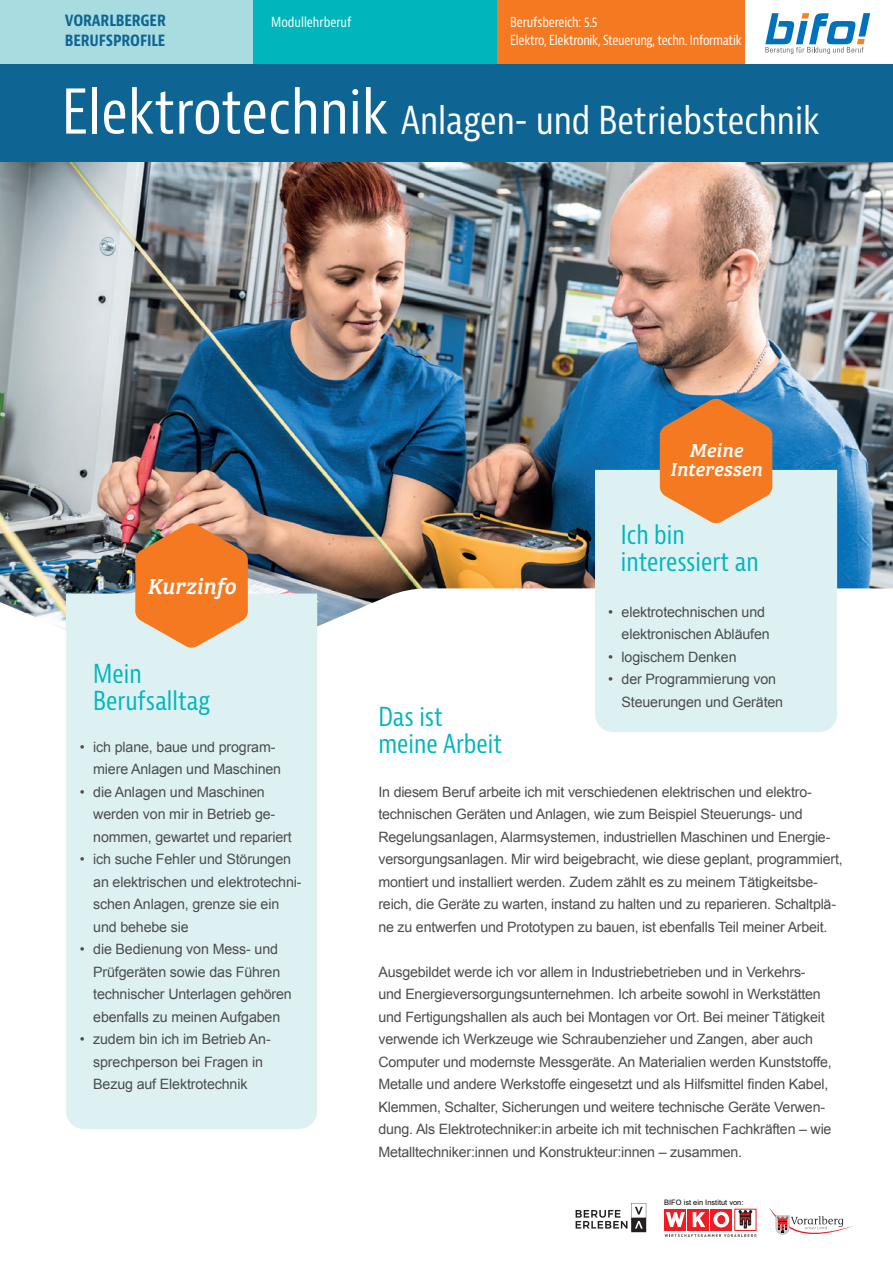
<style>
.page{position:relative;width:893px;height:1263px;background:#fff}
.page>*{position:absolute;margin:0;border:0;box-sizing:border-box;transform-origin:0 0}
.t1{font:condensed 37.5px "Bernina Sans";color:#fff}
.t2{font:condensed 25.5px/27px "Bernina Sans";color:#00b6bc}
.t3{font:italic 22.5px "Bree Serif";color:#fff}
.t4{font:italic 19.5px/19.5px "Bree Serif";letter-spacing:.01em;color:#fff;text-align:center}
.t5{font:700 condensed 16.5px "Bernina Sans";letter-spacing:-.01em;color:#0e6593}
.t6{font:14.25px/22.5px "Arial";letter-spacing:-.015em;color:#4b4c4d}
.t7{font:condensed 13.5px/18px "Bernina Sans";letter-spacing:-.02em;color:#fff}
.t8{font:condensed 13.5px "Bernina Sans";color:#fff}
.t9{font:7.5px "Arial";color:#000001}
.s1{font-size:60px}
</style>
<div class="page">
<img style="left:0;top:162px;width:893px;height:468px">
<div style="left:66px;top:594px;width:251px;height:535px;background:#ddf1f3"></div>
<svg style="left:135px;top:523px;width:113px;height:125px;background:#e78844"></svg>
<div style="left:595px;top:470px;width:242px;height:262px;background:#ddf1f3"></div>
<svg style="left:660px;top:398px;width:112px;height:125px;background:#d6864b"></svg>
<div style="left:0;top:0;width:253px;height:64px;background:#a9dce0"></div>
<div style="left:493px;top:0;width:252px;height:64px;background:#f47921"></div>
<div style="left:253px;top:0;width:243px;height:64px;background:#00b6bc"></div>
<svg style="left:765px;top:13px;width:105px;height:41px"></svg>
<div style="left:0;top:64px;width:893px;height:98px;background:#0e6593"></div>
<div style="left:710px;top:1209px;width:22px;height:22px;background:#ee1d23"></div>
<div style="left:687px;top:1209px;width:22px;height:22px;background:#ee1d23"></div>
<div style="left:664px;top:1209px;width:22px;height:22px;background:#ee1d23"></div>
<svg style="left:734px;top:1209px;width:22px;height:1px"></svg>
<svg style="left:664px;top:1210px;width:92px;height:27px"></svg>
<svg style="left:769px;top:1207px;width:85px;height:27px"></svg>
<svg style="left:576px;top:1203px;width:70px;height:29px"></svg>
<p class="t5" style="left:65px;top:10px;width:103px">VORARLBERGER</p>
<p class="t8" style="left:271px;top:14px;width:82px">Modullehrberuf</p>
<p class="t5" style="left:65px;top:30px;width:102px">BERUFSPROFILE</p>
<p class="t7" style="left:510px;top:14px;width:233px">Berufsbereich: 5.5<br>Elektro, Elektronik, Steuerung, techn. Informatik</p>
<h1 class="t1" style="left:62px;top:97px;width:760px"><span class="s1">Elektrotechnik</span> Anlagen- und Betriebstechnik</h1>
<h3 class="t4" style="left:670px;top:439px;width:94px">Meine<br>Interessen</h3>
<h3 class="t3" style="left:147px;top:569px;width:90px">Kurzinfo</h3>
<h2 class="t2" style="left:93px;top:660px;width:118px">Mein<br>Berufsalltag</h2>
<p class="t6" style="left:93px;top:735px;width:189px;text-indent:-13px">• ich plane, baue und program&shy;miere Anlagen und Maschinen</p>
<p class="t6" style="left:93px;top:780px;width:200px;text-indent:-13px">• die Anlagen und Maschinen werden von mir in Betrieb ge&shy;nommen, gewartet und repariert</p>
<p class="t6" style="left:93px;top:848px;width:210px;text-indent:-13px">• ich suche Fehler und Störungen an elektrischen und elektrotechni&shy;schen Anlagen, grenze sie ein und behebe sie</p>
<p class="t6" style="left:93px;top:938px;width:200px;text-indent:-13px">• die Bedienung von Mess- und<br>Prüfgeräten sowie das Führen technischer Unterlagen gehören ebenfalls zu meinen Aufgaben</p>
<p class="t6" style="left:93px;top:1028px;width:179px;text-indent:-13px">• zudem bin ich im Betrieb An&shy;sprechperson bei Fragen in<br>Bezug auf Elektrotechnik</p>
<h2 class="t2" style="left:621px;top:522px;width:139px">Ich bin interessiert an</h2>
<p class="t6" style="left:622px;top:600px;width:150px;text-indent:-13px">• elektrotechnischen und elektronischen Abläufen</p>
<p class="t6" style="left:608px;top:645px;width:130px">• logischem Denken</p>
<p class="t6" style="left:622px;top:668px;width:163px;text-indent:-13px">• der Programmierung von<br>Steuerungen und Geräten</p>
<h2 class="t2" style="left:378px;top:704px;width:125px">Das ist meine Arbeit</h2>
<p class="t6" style="left:378px;top:780px;width:466px">In diesem Beruf arbeite ich mit verschiedenen elektrischen und elektro&shy;technischen Geräten und Anlagen, wie zum Beispiel Steuerungs- und Regelungsanlagen, Alarmsystemen, industriellen Maschinen und Energie&shy;versorgungsanlagen. Mir wird beigebracht, wie diese geplant, programmiert, montiert und installiert werden. Zudem zählt es zu meinem Tätigkeitsbe&shy;reich, die Geräte zu warten, instand zu halten und zu reparieren. Schaltplä&shy;ne zu entwerfen und Prototypen zu bauen, ist ebenfalls Teil meiner Arbeit.</p>
<p class="t6" style="left:378px;top:960px;width:455px">Ausgebildet werde ich vor allem in Industriebetrieben und in Verkehrs&shy;und Energieversorgungsunternehmen. Ich arbeite sowohl in Werkstätten und Fertigungshallen als auch bei Montagen vor Ort. Bei meiner Tätigkeit verwende ich Werkzeuge wie Schraubenzieher und Zangen, aber auch Computer und modernste Messgeräte. An Materialien werden Kunststoffe, Metalle und andere Werkstoffe eingesetzt und als Hilfsmittel finden Kabel, Klemmen, Schalter, Sicherungen und weitere technische Geräte Verwen&shy;dung. Als Elektrotechniker:in arbeite ich mit technischen Fachkräften – wie Metalltechniker:innen und Konstrukteur:innen – zusammen.</p>
<p class="t9" style="left:664px;top:1197px;width:81px">BIFO ist ein Institut von:</p>
</div>
